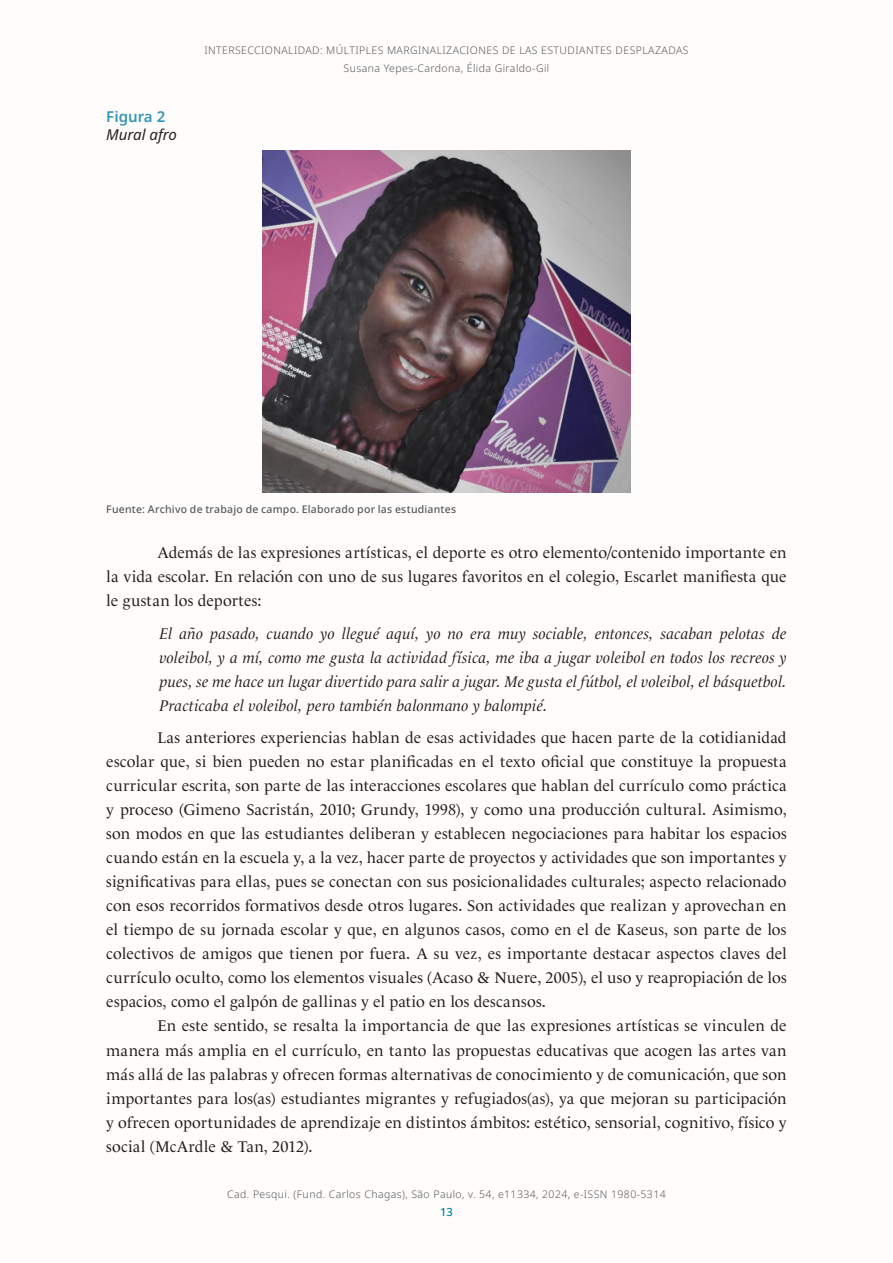
<style>
.page{position:relative;width:893px;height:1263px;background:#fff}
.page>*{position:absolute;margin:0;border:0;box-sizing:border-box;transform-origin:0 0}
.Texto_ESPANHOL{font:15.75px/24px "Le Monde Livre Std";letter-spacing:.01em;color:#231f20;text-align:justify}
.citação_ESPANHOL{font:italic 15.75px/24px "Le Monde Livre Std";letter-spacing:.01em;color:#231f20;text-align:justify}
.tabela_titulo_2{font:italic 15px "Noto Sans";color:#231f20}
.tabela_titulo_1{font:600 15px "Noto Sans";color:#3398b6}
.t1{font:500 11.25px "Noto Sans";color:#007fa4}
.t2{font:300 10.5px/18.6px "Noto Sans";letter-spacing:.04em;color:#57585a;text-align:center}
.tabela_fonte_nota{font:500 10.5px "Noto Sans";letter-spacing:.02em;color:#57585a}
</style>
<div class="page">
<img style="left:262px;top:151px;width:369px;height:341px">
<p class="tabela_titulo_1" style="left:106px;top:106px;width:60px">Figura 2</p>
<p class="tabela_titulo_2" style="left:106px;top:124px;width:72px">Mural afro</p>
<p class="t2" style="left:204px;top:41px;width:486px">INTERSECCIONALIDAD: MÚLTIPLES MARGINALIZACIONES DE LAS ESTUDIANTES DESPLAZADAS<br>Susana Yepes-Cardona, Élida Giraldo-Gil</p>
<p class="tabela_fonte_nota" style="left:106px;top:502px;width:351px">Fuente: Archivo de trabajo de campo. Elaborado por las estudiantes</p>
<p class="Texto_ESPANHOL" style="left:106px;top:541px;width:682px;text-indent:51px">Además de las expresiones artísticas, el deporte es otro elemento/contenido importante en la vida escolar. En relación con uno de sus lugares favoritos en el colegio, Escarlet manifiesta que le gustan los deportes:</p>
<p class="citação_ESPANHOL" style="left:159px;top:621px;width:629px">El año pasado, cuando yo llegué aquí, yo no era muy sociable, entonces, sacaban pelotas de voleibol, y a mí, como me gusta la actividad física, me iba a jugar voleibol en todos los recreos y pues, se me hace un lugar divertido para salir a jugar. Me gusta el fútbol, el voleibol, el básquetbol.<br>Practicaba el voleibol, pero también balonmano y balompié.</p>
<p class="Texto_ESPANHOL" style="left:106px;top:726px;width:682px;text-indent:51px">Las anteriores experiencias hablan de esas actividades que hacen parte de la cotidianidad escolar que, si bien pueden no estar planificadas en el texto oficial que constituye la propuesta curricular escrita, son parte de las interacciones escolares que hablan del currículo como práctica y proceso (Gimeno Sacristán, 2010; Grundy, 1998), y como una producción cultural. Asimismo, son modos en que las estudiantes deliberan y establecen negociaciones para habitar los espacios cuando están en la escuela y, a la vez, hacer parte de proyectos y actividades que son importantes y significativas para ellas, pues se conectan con sus posicionalidades culturales; aspecto relacionado con esos recorridos formativos desde otros lugares. Son actividades que realizan y aprovechan en el tiempo de su jornada escolar y que, en algunos casos, como en el de Kaseus, son parte de los colectivos de amigos que tienen por fuera. A su vez, es importante destacar aspectos claves del currículo oculto, como los elementos visuales (Acaso &amp; Nuere, 2005), el uso y reapropiación de los espacios, como el galpón de gallinas y el patio en los descansos.</p>
<p class="Texto_ESPANHOL" style="left:106px;top:1014px;width:682px;text-indent:51px">En este sentido, se resalta la importancia de que las expresiones artísticas se vinculen de manera más amplia en el currículo, en tanto las propuestas educativas que acogen las artes van más allá de las palabras y ofrecen formas alternativas de conocimiento y de comunicación, que son importantes para los(as) estudiantes migrantes y refugiados(as), ya que mejoran su participación y ofrecen oportunidades de aprendizaje en distintos ámbitos: estético, sensorial, cognitivo, físico y social (McArdle &amp; Tan, 2012).</p>
<p class="t2" style="left:227px;top:1185px;width:440px">Cad. Pesqui. (Fund. Carlos Chagas), São Paulo, v. 54, e11334, 2024, e-ISSN 1980-5314</p>
<p class="t1" style="left:440px;top:1204px;width:14px">13</p>
</div>
